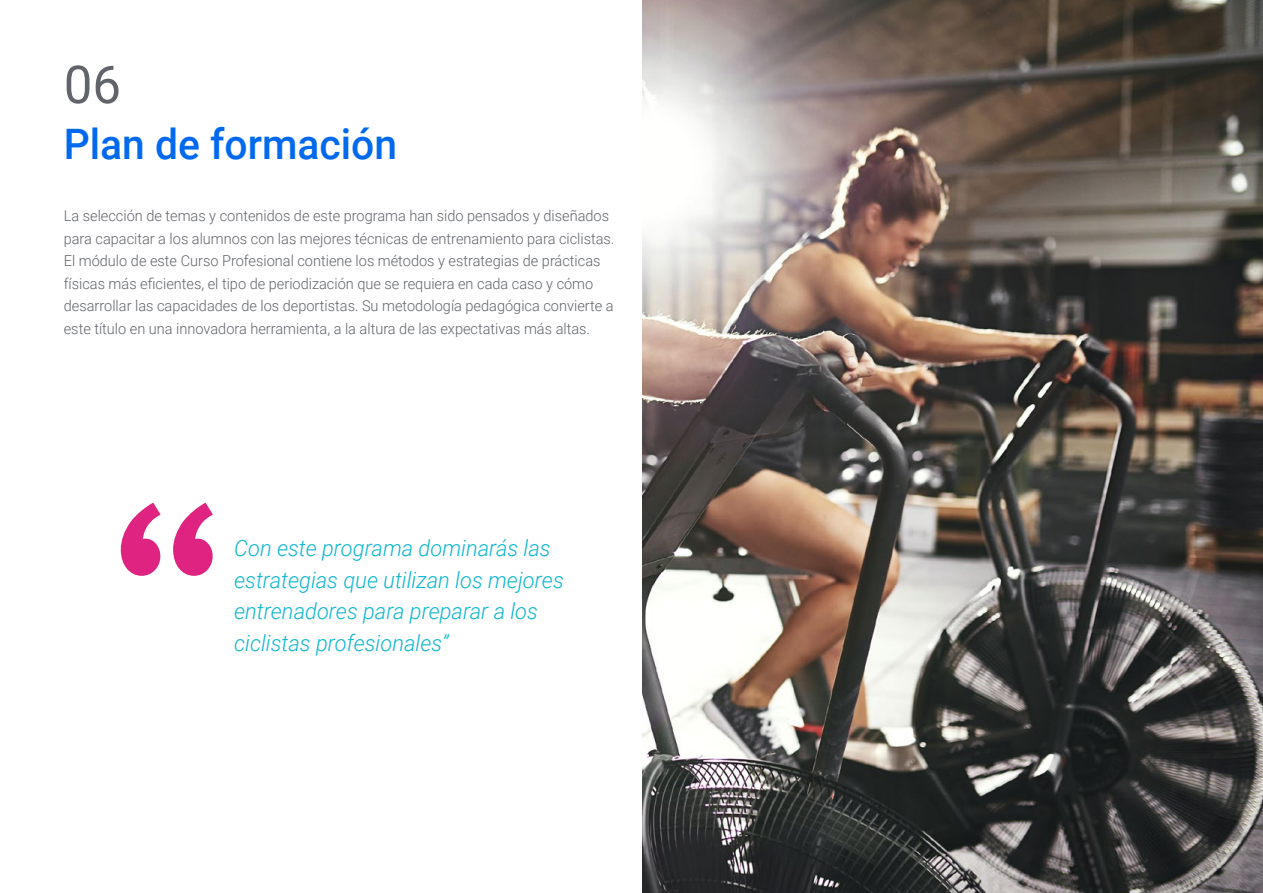
<style>
.page{position:relative;width:1263px;height:893px;background:#fff}
.page>*{position:absolute;margin:0;border:0;box-sizing:border-box;transform-origin:0 0}
.t1{font:52.5px "Roboto";color:#61646a}
.t2{font:500 42px "Roboto";color:#0169ee}
.t3{font:italic 300 22.5px/31.5px "Roboto";color:#0fb6cf}
.t4{font:300 15px/22.5px "Roboto";color:#61646a}
</style>
<div class="page">
<svg style="left:121px;top:503px;width:92px;height:73px"></svg>
<img style="left:642px;top:0;width:621px;height:893px">
<h1 class="t1" style="left:64px;top:48px;width:59px">06</h1>
<h2 class="t2" style="left:64px;top:115px;width:335px">Plan de formación</h2>
<p class="t4" style="left:64px;top:204px;width:552px">La selección de temas y contenidos de este programa han sido pensados y diseñados para capacitar a los alumnos con las mejores técnicas de entrenamiento para ciclistas.<br>El módulo de este Curso Profesional contiene los métodos y estrategias de prácticas físicas más eficientes, el tipo de periodización que se requiera en cada caso y cómo desarrollar las capacidades de los deportistas. Su metodología pedagógica convierte a este título en una innovadora herramienta, a la altura de las expectativas más altas.</p>
<h3 class="t3" style="left:234px;top:531px;width:331px">Con este programa dominarás las estrategias que utilizan los mejores entrenadores para preparar a los ciclistas profesionales”</h3>
</div>
